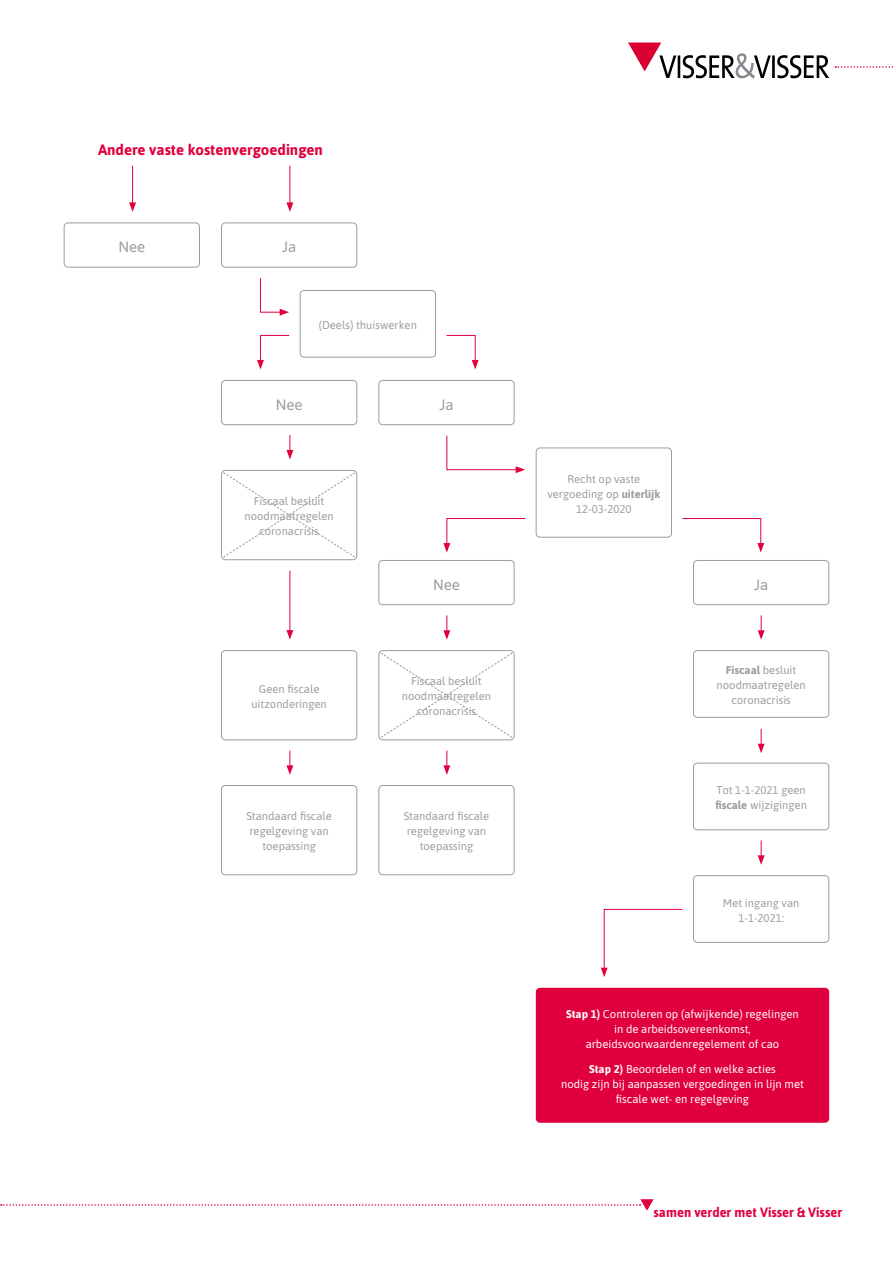
<style>
.page{position:relative;width:893px;height:1263px;background:#fff}
.page>*{position:absolute;margin:0;border:0;box-sizing:border-box;transform-origin:0 0}
.t1{font:700 15px "Asap";color:#e0003e}
.t2{font:15px "Asap";color:#9d9d9c}
.t3{font:700 13.5px "Asap";color:#e0003e;scale:.96 1}
.t4{font:11.25px/15px "Asap";color:#9d9d9c;text-align:center}
.t5{font:11.25px/15px "Asap";color:#fff;text-align:center}
.s1{font-weight:700}
</style>
<div class="page">
<svg style="left:1px;top:1199px;width:653px;height:12px"></svg>
<svg style="left:835px;top:66px;width:58px;height:2px"></svg>
<svg style="left:628px;top:43px;width:201px;height:36px"></svg>
<div style="left:64px;top:223px;width:136px;height:45px;border:1px solid #9d9d9c;border-radius:4px"></div>
<div style="left:221px;top:223px;width:136px;height:45px;border:1px solid #9d9d9c;border-radius:4px"></div>
<div style="left:221px;top:380px;width:136px;height:45px;border:1px solid #9d9d9c;border-radius:4px"></div>
<div style="left:378px;top:560px;width:136px;height:45px;border:1px solid #9d9d9c;border-radius:4px"></div>
<div style="left:221px;top:470px;width:136px;height:90px;border:1px solid #9d9d9c;border-radius:4px"></div>
<div style="left:378px;top:650px;width:136px;height:90px;border:1px solid #9d9d9c;border-radius:4px"></div>
<div style="left:221px;top:650px;width:136px;height:90px;border:1px solid #9d9d9c;border-radius:4px"></div>
<div style="left:378px;top:785px;width:136px;height:90px;border:1px solid #9d9d9c;border-radius:4px"></div>
<div style="left:221px;top:785px;width:136px;height:90px;border:1px solid #9d9d9c;border-radius:4px"></div>
<div style="left:693px;top:875px;width:136px;height:68px;border:1px solid #9d9d9c;border-radius:4px"></div>
<div style="left:693px;top:763px;width:136px;height:67px;border:1px solid #9d9d9c;border-radius:4px"></div>
<div style="left:693px;top:650px;width:136px;height:68px;border:1px solid #9d9d9c;border-radius:4px"></div>
<div style="left:536px;top:448px;width:136px;height:90px;border:1px solid #9d9d9c;border-radius:4px"></div>
<div style="left:378px;top:380px;width:136px;height:45px;border:1px solid #9d9d9c;border-radius:4px"></div>
<div style="left:693px;top:560px;width:136px;height:45px;border:1px solid #9d9d9c;border-radius:4px"></div>
<div style="left:300px;top:290px;width:136px;height:68px;border:1px solid #9d9d9c;border-radius:4px"></div>
<hr style="left:132px;top:166px;width:1px;height:39px;background:#e0003e">
<svg style="left:129px;top:202px;width:7px;height:10px"></svg>
<hr style="left:290px;top:166px;width:1px;height:39px;background:#e0003e">
<svg style="left:286px;top:202px;width:7px;height:10px"></svg>
<svg style="left:286px;top:435px;width:7px;height:24px"></svg>
<svg style="left:286px;top:750px;width:7px;height:25px"></svg>
<svg style="left:443px;top:750px;width:7px;height:25px"></svg>
<svg style="left:443px;top:615px;width:7px;height:25px"></svg>
<svg style="left:758px;top:615px;width:7px;height:25px"></svg>
<svg style="left:758px;top:729px;width:7px;height:24px"></svg>
<svg style="left:758px;top:840px;width:7px;height:25px"></svg>
<hr style="left:290px;top:571px;width:1px;height:61px;background:#e0003e">
<svg style="left:286px;top:630px;width:7px;height:10px"></svg>
<svg style="left:260px;top:278px;width:29px;height:38px"></svg>
<svg style="left:446px;top:435px;width:79px;height:38px"></svg>
<svg style="left:443px;top:518px;width:83px;height:34px"></svg>
<svg style="left:682px;top:518px;width:82px;height:34px"></svg>
<svg style="left:257px;top:335px;width:33px;height:34px"></svg>
<svg style="left:601px;top:909px;width:82px;height:68px"></svg>
<svg style="left:446px;top:335px;width:33px;height:34px"></svg>
<svg style="left:222px;top:472px;width:134px;height:86px"></svg>
<svg style="left:380px;top:652px;width:133px;height:86px"></svg>
<div style="left:536px;top:988px;width:293px;height:135px;background:#e0003e;border-radius:4px"></div>
<h1 class="t1" style="left:98px;top:139px;width:226px">Andere vaste kostenvergoedingen</h1>
<h1 class="t2" style="left:118px;top:236px;width:28px">Nee</h1>
<h1 class="t2" style="left:282px;top:236px;width:16px">Ja</h1>
<p class="t4" style="left:319px;top:317px;width:100px">(Deels) thuiswerken</p>
<h1 class="t2" style="left:276px;top:394px;width:28px">Nee</h1>
<h1 class="t2" style="left:439px;top:394px;width:16px">Ja</h1>
<p class="t4" style="left:245px;top:493px;width:91px">Fiscaal besluit noodmaatregelen coronacrisis</p>
<h1 class="t2" style="left:433px;top:574px;width:28px">Nee</h1>
<p class="t4" style="left:251px;top:681px;width:77px">Geen fiscale uitzonderingen</p>
<p class="t4" style="left:246px;top:808px;width:87px">Standaard fiscale regelgeving van toepassing</p>
<p class="t4" style="left:402px;top:673px;width:91px">Fiscaal besluit noodmaatregelen coronacrisis</p>
<p class="t4" style="left:404px;top:808px;width:87px">Standaard fiscale regelgeving van toepassing</p>
<p class="t4" style="left:547px;top:471px;width:114px">Recht op vaste vergoeding op <span class="s1">uiterlijk<br></span>12-03-2020</p>
<h1 class="t2" style="left:754px;top:574px;width:16px">Ja</h1>
<p class="t4" style="left:717px;top:662px;width:91px"><span class="s1">Fiscaal</span> besluit noodmaatregelen coronacrisis</p>
<p class="t4" style="left:715px;top:782px;width:93px;text-align:left">Tot 1-1-2021 geen <span class="s1">fiscale</span> wijzigingen</p>
<p class="t4" style="left:723px;top:895px;width:78px">Met ingang van<br>1-1-2021:</p>
<p class="t5" style="left:566px;top:1006px;width:234px"><span class="s1">Stap 1)</span> Controleren op (afwijkende) regelingen in de arbeidsovereenkomst, arbeidsvoorwaardenregelement of cao</p>
<p class="t5" style="left:561px;top:1061px;width:244px"><span class="s1">Stap 2)</span> Beoordelen of en welke acties<br>nodig zijn bij aanpassen vergoedingen in lijn met fiscale wet- en regelgeving</p>
<p class="t3" style="left:654px;top:1202px;width:198px">samen verder met Visser &amp; Visser</p>
</div>
